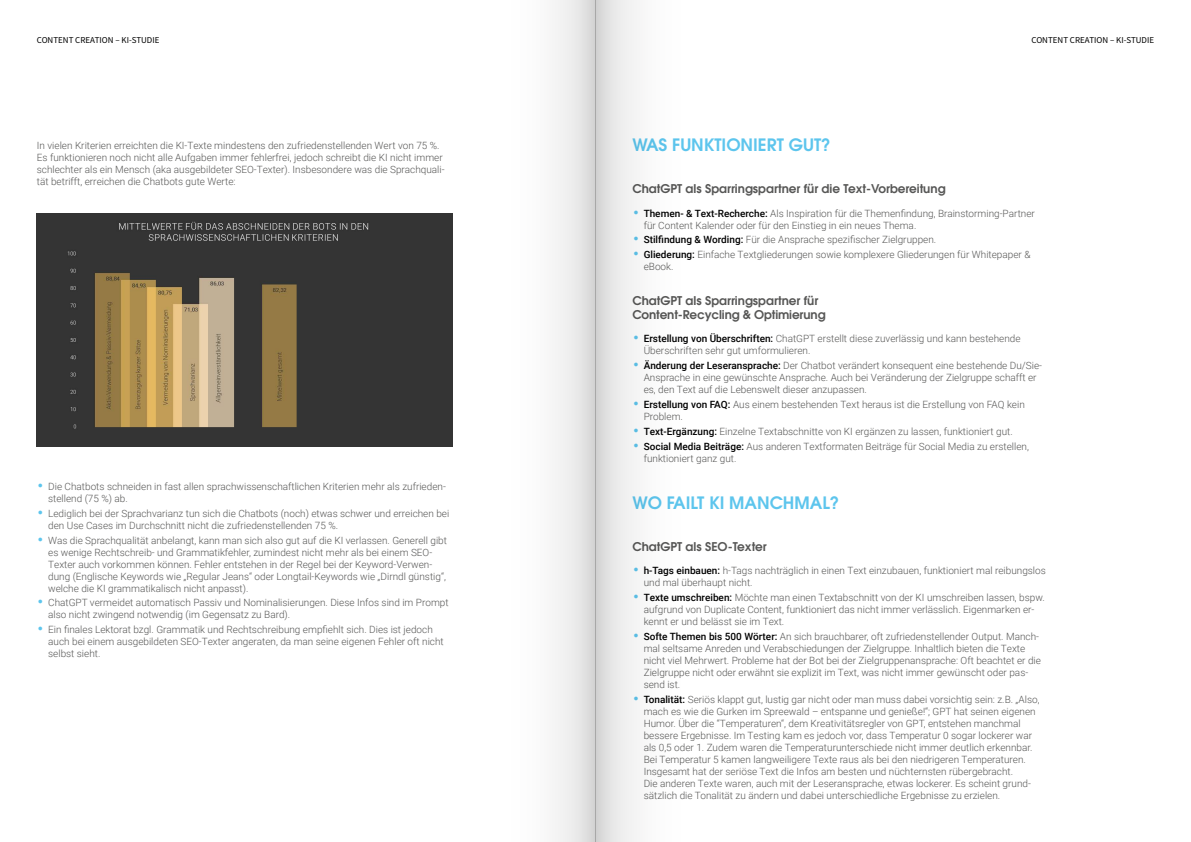
<style>
.page{position:relative;width:1191px;height:842px;background:#fff}
.page>*{position:absolute;margin:0;border:0;box-sizing:border-box;transform-origin:0 0}
.t1{font:600 17px "ITC Avant Garde Pro";color:#5dc5ed}
.t2{font:600 12px/14.4px "ITC Avant Garde Pro";color:#575756}
.t3{font:300 10px/12px "Roboto";color:#575756}
.t4{font:9px "Source Sans Pro";color:#000}
.s1{font-family:"ITC Avant Garde Pro";font-weight:600;font-size:12px;color:#5dc5ed}
.s2{font-weight:500;color:#000}
</style>
<div class="page">
<img style="left:37px;top:214px;width:415px;height:233px">
<div style="left:506px;top:0;width:89px;height:842px;background:#fbfbfb"></div>
<div style="left:595px;top:0;width:89px;height:842px;background:#f9f9f9"></div>
<div style="left:572px;top:0;width:23px;height:842px;background:linear-gradient(to bottom,#e2e2e2,#e2e2e1)"></div>
<div style="left:595px;top:0;width:24px;height:842px;background:linear-gradient(to right,#d1d1d1,#ececed)"></div>
<p class="t4" style="left:37px;top:35px;width:124px">CONTENT CREATION – KI-STUDIE</p>
<p class="t4" style="left:1031px;top:35px;width:124px">CONTENT CREATION – KI-STUDIE</p>
<p class="t3" style="left:37px;top:139px;width:409px">In vielen Kriterien erreichten die KI-Texte mindestens den zufriedenstellenden Wert von 75 %.<br>Es funktionieren noch nicht alle Aufgaben immer fehlerfrei, jedoch schreibt die KI nicht immer schlechter als ein Mensch (aka ausgebildeter SEO-Texter). Insbesondere was die Sprachquali&shy;tät betrifft, erreichen die Chatbots gute Werte:</p>
<p class="t3" style="left:48px;top:480px;width:399px;text-indent:-11px"><span class="s1">•</span> Die Chatbots schneiden in fast allen sprachwissenschaftlichen Kriterien mehr als zufrieden&shy;stellend (75 %) ab.</p>
<p class="t3" style="left:48px;top:507px;width:403px;text-indent:-11px"><span class="s1">•</span> Lediglich bei der Sprachvarianz tun sich die Chatbots (noch) etwas schwer und erreichen bei den Use Cases im Durchschnitt nicht die zufriedenstellenden 75 %.</p>
<p class="t3" style="left:48px;top:534px;width:400px;text-indent:-11px"><span class="s1">•</span> Was die Sprachqualität anbelangt, kann man sich also gut auf die KI verlassen. Generell gibt es wenige Rechtschreib- und Grammatikfehler, zumindest nicht mehr als bei einem SEO-Texter auch vorkommen können. Fehler entstehen in der Regel bei der Keyword-Verwen&shy;dung (Englische Keywords wie „Regular Jeans“ oder Longtail-Keywords wie „Dirndl günstig“, welche die KI grammatikalisch nicht anpasst).</p>
<p class="t3" style="left:48px;top:596px;width:402px;text-indent:-11px"><span class="s1">•</span> ChatGPT vermeidet automatisch Passiv und Nominalisierungen. Diese Infos sind im Prompt also nicht zwingend notwendig (im Gegensatz zu Bard).</p>
<p class="t3" style="left:48px;top:623px;width:397px;text-indent:-11px"><span class="s1">•</span> Ein finales Lektorat bzgl. Grammatik und Rechtschreibung empfiehlt sich. Dies ist jedoch auch bei einem ausgebildeten SEO-Texter angeraten, da man seine eigenen Fehler oft nicht selbst sieht.</p>
<h1 class="t1" style="left:632px;top:134px;width:200px">WAS FUNKTIONIERT GUT?</h1>
<p class="t2" style="left:632px;top:181px;width:315px">ChatGPT als Sparringspartner für die Text-Vorbereitung</p>
<p class="t3" style="left:643px;top:207px;width:393px;text-indent:-11px"><span class="s1">•</span> <span class="s2">Themen- &amp; Text-Recherche:</span> Als Inspiration für die Themenfindung, Brainstorming-Partner für Content Kalender oder für den Einstieg in ein neues Thema.</p>
<p class="t3" style="left:632px;top:233px;width:305px"><span class="s1">•</span> <span class="s2">Stilfindung &amp; Wording:</span> Für die Ansprache spezifischer Zielgruppen.</p>
<p class="t3" style="left:643px;top:248px;width:388px;text-indent:-11px"><span class="s1">•</span> <span class="s2">Gliederung:</span> Einfache Textgliederungen sowie komplexere Gliederungen für Whitepaper &amp; eBook.</p>
<p class="t2" style="left:632px;top:293px;width:195px">ChatGPT als Sparringspartner für<br>Content-Recycling &amp; Optimierung</p>
<p class="t3" style="left:643px;top:332px;width:378px;text-indent:-11px"><span class="s1">•</span> <span class="s2">Erstellung von Überschriften:</span> ChatGPT erstellt diese zuverlässig und kann bestehende<br>Überschriften sehr gut umformulieren.</p>
<p class="t3" style="left:643px;top:359px;width:400px;text-indent:-11px"><span class="s1">•</span> <span class="s2">Änderung der Leseransprache:</span> Der Chatbot verändert konsequent eine bestehende Du/Sie-<br>Ansprache in eine gewünschte Ansprache. Auch bei Veränderung der Zielgruppe schafft er es, den Text auf die Lebenswelt dieser anzupassen.</p>
<p class="t3" style="left:643px;top:398px;width:382px;text-indent:-11px"><span class="s1">•</span> <span class="s2">Erstellung von FAQ:</span> Aus einem bestehenden Text heraus ist die Erstellung von FAQ kein<br>Problem.</p>
<p class="t3" style="left:632px;top:425px;width:382px"><span class="s1">•</span> <span class="s2">Text-Ergänzung:</span> Einzelne Textabschnitte von KI ergänzen zu lassen, funktioniert gut.</p>
<p class="t3" style="left:643px;top:440px;width:387px;text-indent:-11px"><span class="s1">•</span> <span class="s2">Social Media Beiträge:</span> Aus anderen Textformaten Beiträge für Social Media zu erstellen, funktioniert ganz gut.</p>
<h1 class="t1" style="left:632px;top:492px;width:208px">WO FAILT KI MANCHMAL?</h1>
<p class="t2" style="left:632px;top:539px;width:136px">ChatGPT als SEO-Texter</p>
<p class="t3" style="left:643px;top:564px;width:404px;text-indent:-11px"><span class="s1">•</span> <span class="s2">h-Tags einbauen:</span> h-Tags nachträglich in einen Text einzubauen, funktioniert mal reibungslos und mal überhaupt nicht.</p>
<p class="t3" style="left:643px;top:591px;width:402px;text-indent:-11px"><span class="s1">•</span> <span class="s2">Texte umschreiben:</span> Möchte man einen Textabschnitt von der KI umschreiben lassen, bspw. aufgrund von Duplicate Content, funktioniert das nicht immer verlässlich. Eigenmarken er&shy;kennt er und belässt sie im Text.</p>
<p class="t3" style="left:643px;top:630px;width:399px;text-indent:-11px"><span class="s1">•</span> <span class="s2">Softe Themen bis 500 Wörter:</span> An sich brauchbarer, oft zufriedenstellender Output. Manch&shy;mal seltsame Anreden und Verabschiedungen der Zielgruppe. Inhaltlich bieten die Texte nicht viel Mehrwert. Probleme hat der Bot bei der Zielgruppenansprache: Oft beachtet er die Zielgruppe nicht oder erwähnt sie explizit im Text, was nicht immer gewünscht oder pas&shy;send ist.</p>
<p class="t3" style="left:643px;top:693px;width:397px;text-indent:-11px"><span class="s1">•</span> <span class="s2">Tonalität:</span> Seriös klappt gut, lustig gar nicht oder man muss dabei vorsichtig sein: z.B. „Also, mach es wie die Gurken im Spreewald – entspanne und genieße!“; GPT hat seinen eigenen Humor. Über die “Temperaturen“, dem Kreativitätsregler von GPT, entstehen manchmal bessere Ergebnisse. Im Testing kam es jedoch vor, dass Temperatur 0 sogar lockerer war als 0,5 oder 1. Zudem waren die Temperaturunterschiede nicht immer deutlich erkennbar.<br>Bei Temperatur 5 kamen langweiligere Texte raus als bei den niedrigeren Temperaturen.<br>Insgesamt hat der seriöse Text die Infos am besten und nüchternsten rübergebracht.<br>Die anderen Texte waren, auch mit der Leseransprache, etwas lockerer. Es scheint grund&shy;sätzlich die Tonalität zu ändern und dabei unterschiedliche Ergebnisse zu erzielen.</p>
</div>
